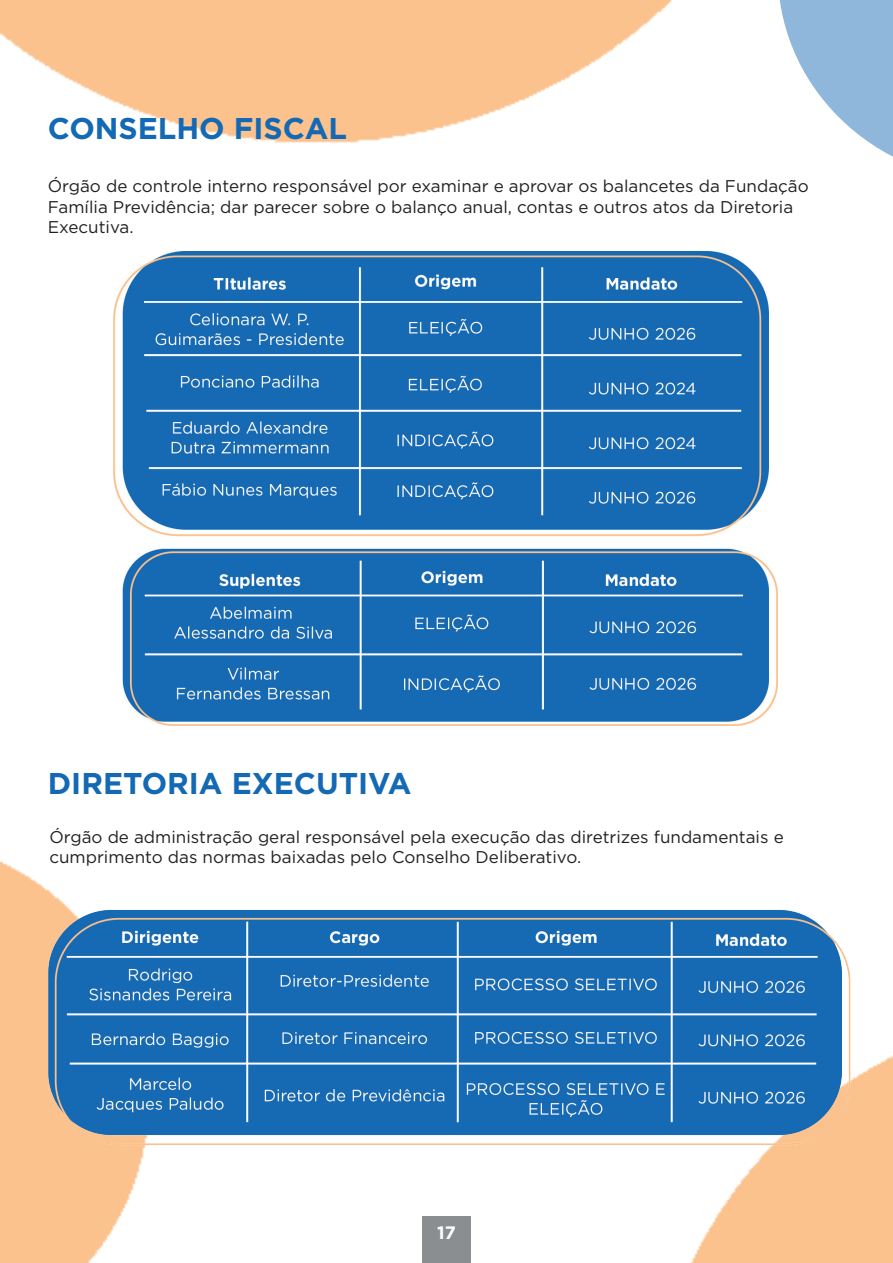
<style>
.page{position:relative;width:893px;height:1263px;background:#fff}
.page>*{position:absolute;margin:0;border:0;box-sizing:border-box;transform-origin:0 0}
.t1{font:700 30px "Gotham";color:#1369b4}
.t2{font:700 18px "Gotham";color:#fff}
.t3{font:16.95px/20.4px "Gotham";color:#231f20}
</style>
<div class="page">
<img style="left:0;top:0;width:893px;height:1263px">
<div style="left:422px;top:1216px;width:49px;height:47px;background:#8b8e90"></div>
<svg style="left:769px;top:0;width:124px;height:191px"></svg>
<img style="left:114px;top:251px;width:664px;height:475px">
<img style="left:35px;top:897px;width:827px;height:251px">
<h1 class="t1" style="left:48px;top:108px;width:301px">CONSELHO FISCAL</h1>
<p class="t3" style="left:48px;top:176px;width:762px">Órgão de controle interno responsável por examinar e aprovar os balancetes da Fundação<br>Família Previdência; dar parecer sobre o balanço anual, contas e outros atos da Diretoria<br>Executiva.</p>
<h1 class="t1" style="left:48px;top:763px;width:365px">DIRETORIA EXECUTIVA</h1>
<p class="t3" style="left:49px;top:826px;width:736px">Órgão de administração geral responsável pela execução das diretrizes fundamentais e cumprimento das normas baixadas pelo Conselho Deliberativo.</p>
<p class="t2" style="left:437px;top:1221px;width:20px">17</p>
</div>
